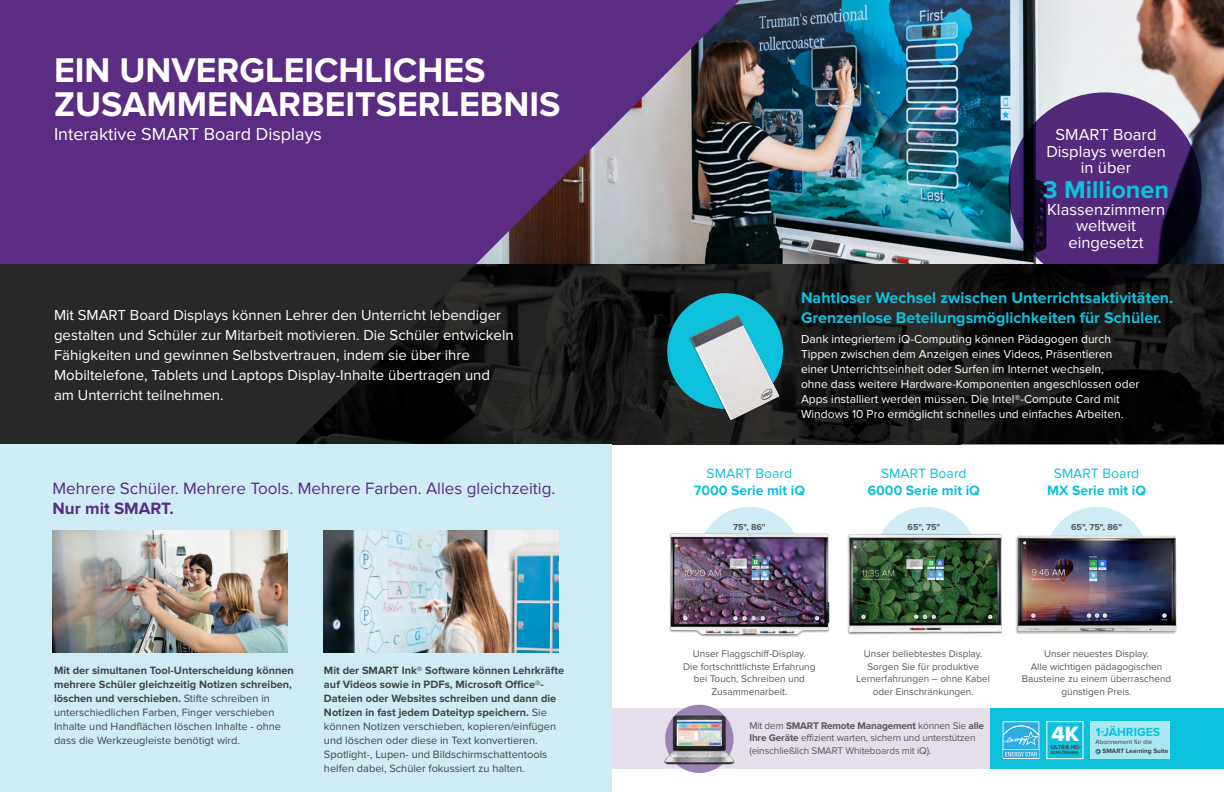
<style>
.page{position:relative;width:1224px;height:792px;background:#fff}
.page>*{position:absolute;margin:0;border:0;box-sizing:border-box;transform-origin:0 0}
.t1{font:700 35.6px/34.2px "Proxima Nova";color:#fff}
.t2{font:700 25.3px "Proxima Nova";color:#0dc0dc}
.t3{font:21.7px "Proxima Nova Extrabld";color:#fff}
.t4{font:18px "Proxima Nova";color:#fff}
.t5{font:17px "Proxima Nova";color:#5a2d82}
.t6{font:700 17px "Proxima Nova";color:#5a2d82}
.t7{font:16.5px/16.5px "Proxima Nova";color:#fff;text-align:center}
.t8{font:700 16px/20px "Proxima Nova";color:#0dc0dc}
.t9{font:15px/20px "Proxima Nova";color:#fff}
.t10{font:700 14px "Proxima Nova";color:#0dc0dc}
.t11{font:14px "Proxima Nova";color:#0dc0dc}
.t12{font:700 12.2px "Proxima Nova";color:#0dc0dc}
.t13{font:12px/15px "Proxima Nova";color:#fff}
.t14{font:11px/14px "Proxima Nova";color:#434444}
.t15{font:10px/12.5px "Proxima Nova";color:#58595b;text-align:center}
.t16{font:700 9px "Proxima Nova";color:#58595b}
.t17{font:700 6.5px "Proxima Nova";color:#414042}
.t18{font:6.5px "Proxima Nova";color:#414042}
.t19{font:700 6px "Proxima Nova";color:#414042}
.t20{font:700 4.6px "Proxima Nova";color:#414042}
.s1{font-weight:700}
</style>
<div class="page">
<div style="left:0;top:0;width:1224px;height:267px;background:#5a2d82"></div>
<div style="left:0;top:264px;width:960px;height:180px;background:#292829"></div>
<img style="left:295px;top:264px;width:929px;height:180px">
<div style="left:0;top:444px;width:612px;height:348px;background:#cfecf4"></div>
<img style="left:476px;top:0;width:748px;height:264px">
<svg style="left:1008px;top:92px;width:194px;height:194px"></svg>
<img style="left:53px;top:531px;width:235px;height:122px">
<img style="left:323px;top:531px;width:236px;height:122px">
<div style="left:698px;top:507px;width:103px;height:102px;background:#cfecf4;border-radius:50%"></div>
<img style="left:669px;top:532px;width:161px;height:105px">
<div style="left:875px;top:507px;width:102px;height:102px;background:#cfecf4;border-radius:50%"></div>
<img style="left:847px;top:533px;width:156px;height:102px">
<div style="left:1045px;top:507px;width:103px;height:102px;background:#cfecf4;border-radius:50%"></div>
<img style="left:1015px;top:535px;width:162px;height:99px">
<div style="left:667px;top:293px;width:116px;height:116px;background:#0dc0dc;border-radius:50%"></div>
<div style="left:612px;top:709px;width:612px;height:60px;background:#e5dfeb"></div>
<div style="left:665px;top:705px;width:69px;height:68px;background:#9b83b2;border-radius:50%"></div>
<img style="left:664px;top:713px;width:71px;height:60px">
<div style="left:990px;top:709px;width:234px;height:60px;background:#0dc0dc"></div>
<div style="left:1091px;top:721px;width:79px;height:38px;background:#a9e8f2"></div>
<svg style="left:1095px;top:749px;width:6px;height:5px"></svg>
<svg style="left:1003px;top:721px;width:36px;height:38px"></svg>
<div style="left:1047px;top:721px;width:36px;height:38px;border:1px solid #fff"></div>
<img style="left:682px;top:313px;width:108px;height:108px">
<h1 class="t1" style="left:54px;top:54px;width:508px">EIN UNVERGLEICHLICHES<br>ZUSAMMENARBEITSERLEBNIS</h1>
<h3 class="t4" style="left:54px;top:124px;width:269px">Interaktive SMART Board Displays</h3>
<p class="t9" style="left:54px;top:305px;width:461px">Mit SMART Board Displays können Lehrer den Unterricht lebendiger gestalten und Schüler zur Mitarbeit motivieren. Die Schüler entwickeln Fähigkeiten und gewinnen Selbstvertrauen, indem sie über ihre Mobiltelefone, Tablets und Laptops Display-Inhalte übertragen und am Unterricht teilnehmen.</p>
<h3 class="t5" style="left:53px;top:478px;width:504px">Mehrere Schüler. Mehrere Tools. Mehrere Farben. Alles gleichzeitig.</h3>
<h3 class="t6" style="left:53px;top:498px;width:123px">Nur mit SMART.</h3>
<p class="t14" style="left:54px;top:664px;width:241px"><span class="s1">Mit der simultanen Tool-Unterscheidung können mehrere Schüler gleichzeitig Notizen schreiben, löschen und verschieben.</span> Stifte schreiben in unterschiedlichen Farben, Finger verschieben Inhalte und Handflächen löschen Inhalte - ohne dass die Werkzeugleiste benötigt wird.</p>
<p class="t14" style="left:324px;top:664px;width:242px"><span class="s1">Mit der SMART Ink® Software können Lehrkräfte auf Videos sowie in PDFs, Microsoft Office®- Dateien oder Websites schreiben und dann die Notizen in fast jedem Dateityp speichern.</span> Sie können Notizen verschieben, kopieren/einfügen und löschen oder diese in Text konvertieren.<br>Spotlight-, Lupen- und Bildschirmschattentools helfen dabei, Schüler fokussiert zu halten.</p>
<h3 class="t7" style="left:1046px;top:127px;width:121px">SMART Board<br>Displays werden in über</h3>
<h2 class="t2" style="left:1043px;top:175px;width:128px">3 Millionen</h2>
<h3 class="t7" style="left:1047px;top:201px;width:120px">Klassenzimmern weltweit eingesetzt</h3>
<h3 class="t8" style="left:801px;top:288px;width:374px">Nahtloser Wechsel zwischen Unterrichtsaktivitäten.<br>Grenzenlose Beteilungsmöglichkeiten für Schüler.</h3>
<p class="t13" style="left:801px;top:332px;width:340px">Dank integriertem iQ-Computing können Pädagogen durch Tippen zwischen dem Anzeigen eines Videos, Präsentieren einer Unterrichtseinheit oder Surfen im Internet wechseln,<br>ohne dass weitere Hardware-Komponenten angeschlossen oder Apps installiert werden müssen. Die Intel®-Compute Card mit Windows 10 Pro ermöglicht schnelles und einfaches Arbeiten.</p>
<p class="t11" style="left:707px;top:465px;width:87px">SMART Board</p>
<p class="t10" style="left:694px;top:482px;width:113px">7000 Serie mit iQ</p>
<p class="t11" style="left:881px;top:465px;width:87px">SMART Board</p>
<p class="t10" style="left:868px;top:482px;width:114px">6000 Serie mit iQ</p>
<p class="t11" style="left:1054px;top:465px;width:87px">SMART Board</p>
<p class="t10" style="left:1047px;top:482px;width:100px">MX Serie mit iQ</p>
<p class="t16" style="left:733px;top:522px;width:34px">75", 86"</p>
<p class="t16" style="left:908px;top:522px;width:34px">65", 75"</p>
<p class="t16" style="left:1071px;top:522px;width:52px">65", 75", 86"</p>
<p class="t15" style="left:683px;top:648px;width:134px">Unser Flaggschiff-Display.<br>Die fortschrittlichste Erfahrung bei Touch, Schreiben und<br>Zusammenarbeit.</p>
<p class="t15" style="left:856px;top:648px;width:135px">Unser beliebtestes Display.<br>Sorgen Sie für produktive<br>Lernerfahrungen – ohne Kabel oder Einschränkungen.</p>
<p class="t15" style="left:1022px;top:648px;width:151px">Unser neuestes Display.<br>Alle wichtigen pädagogischen<br>Bausteine zu einem überraschend günstigen Preis.</p>
<p class="t15" style="left:749px;top:719px;width:236px;text-align:left">Mit dem <span class="s1">SMART Remote Management</span> können Sie <span class="s1">alle<br>Ihre Geräte</span> effizient warten, sichern und unterstützen (einschließlich SMART Whiteboards mit iQ).</p>
<p class="t12" style="left:1095px;top:725px;width:66px">1-JÄHRIGES</p>
<h3 class="t3" style="left:1051px;top:721px;width:29px">4K</h3>
<p class="t18" style="left:1095px;top:738px;width:58px">Abonnement für die</p>
<p class="t17" style="left:1102px;top:747px;width:67px">SMART Learning Suite</p>
<p class="t19" style="left:1051px;top:744px;width:32px">ULTRA HD-</p>
<p class="t20" style="left:1051px;top:750px;width:29px">AUFLÖSUNG</p>
</div>
